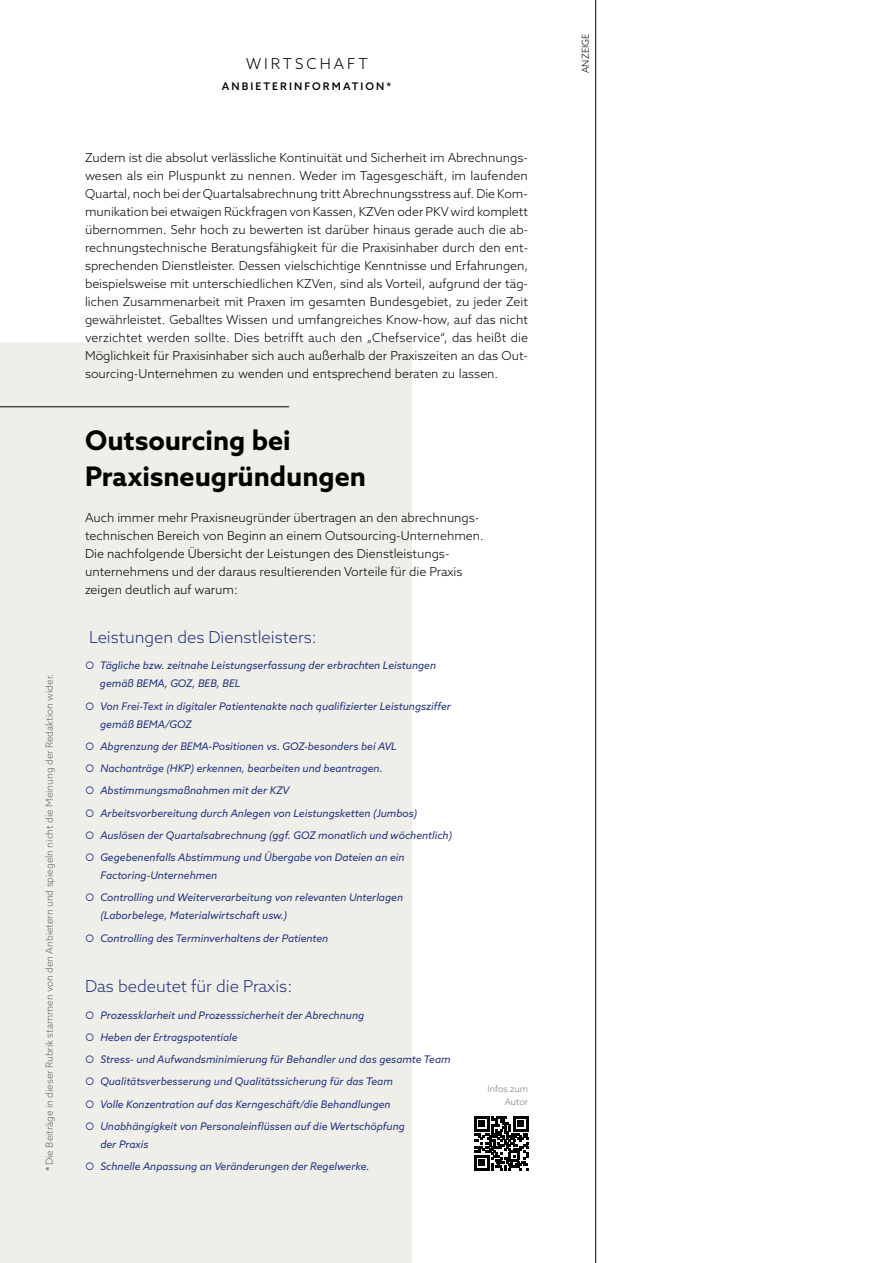
<style>
.page{position:relative;width:893px;height:1263px;background:#fff}
.page>*{position:absolute;margin:0;border:0;box-sizing:border-box;transform-origin:0 0}
.t1{font:700 27px/36px "Azo Sans";color:#000}
.t2{font:300 16.5px "Azo Sans";color:#243282}
.t3{font:300 15px "Azo Sans";letter-spacing:.2em;color:#000}
.t4{font:300 12.3px/18px "Azo Sans";color:#000}
.t5{font:italic 10.5px/18px "Azo Sans";color:#243282}
.t6{font:500 10.5px "Azo Sans";letter-spacing:.2em;color:#000}
.t7{font:300 9.75px "Azo Sans";color:#626261}
.t8{font:300 9.3px "Azo Sans";letter-spacing:.02em;color:#000}
.t9{font:300 9px/13.5px "Azo Sans";color:#7a7b7a;text-align:right}
.s1{font-weight:400}
</style>
<div class="page">
<div style="left:0;top:342px;width:412px;height:921px;background:#efefe9"></div>
<svg style="left:595px;top:0;width:2px;height:1263px"></svg>
<svg style="left:474px;top:1116px;width:54px;height:54px"></svg>
<hr style="left:0;top:406px;width:289px;height:1px;background:#000">
<p class="t7" style="left:43px;top:1171px;width:499px;rotate:-90deg"><span class="s1">*</span> Die Beiträge in dieser Rubrik stammen von den Anbietern und spiegeln nicht die Meinung der Redaktion wider.</p>
<p class="t3" style="left:246px;top:54px;width:123px">WIRTSCHAFT</p>
<p class="t6" style="left:222px;top:79px;width:171px">ANBIETERINFORMATION*</p>
<p class="t4" style="left:85px;top:149px;width:445px">Zudem ist die absolut verlässliche Kontinuität und Sicherheit im Abrechnungs&shy;wesen als ein Pluspunkt zu nennen. Weder im Tagesgeschäft, im laufenden Quartal, noch bei der Quartalsabrechnung tritt Abrechnungsstress auf. Die Kom&shy;munikation bei etwaigen Rückfragen von Kassen, KZVen oder PKV wird komplett übernommen. Sehr hoch zu bewerten ist darüber hinaus gerade auch die ab&shy;rechnungstechnische Beratungsfähigkeit für die Praxisinhaber durch den ent&shy;sprechenden Dienstleister. Dessen vielschichtige Kenntnisse und Erfahrungen, beispielsweise mit unterschiedlichen KZVen, sind als Vorteil, aufgrund der täg&shy;lichen Zusammenarbeit mit Praxen im gesamten Bundesgebiet, zu jeder Zeit gewährleistet. Geballtes Wissen und umfangreiches Know-how, auf das nicht verzichtet werden sollte. Dies betrifft auch den „Chefservice“, das heißt die Möglichkeit für Praxisinhaber sich auch außerhalb der Praxiszeiten an das Out&shy;sourcing-Unternehmen zu wenden und entsprechend beraten zu lassen.</p>
<h1 class="t1" style="left:85px;top:422px;width:283px">Outsourcing bei<br>Praxisneugründungen</h1>
<p class="t4" style="left:85px;top:509px;width:400px">Auch immer mehr Praxisneugründer übertragen an den abrechnungs&shy;technischen Bereich von Beginn an einem Outsourcing-Unternehmen.<br>Die nachfolgende Übersicht der Leistungen des Dienstleistungs&shy;unternehmens und der daraus resultierenden Vorteile für die Praxis zeigen deutlich auf warum:</p>
<h2 class="t2" style="left:89px;top:626px;width:229px">Leistungen des Dienstleisters:</h2>
<p class="t5" style="left:100px;top:656px;width:338px;text-indent:-15px">○ Tägliche bzw. zeitnahe Leistungserfassung der erbrachten Leistungen gemäß BEMA, GOZ, BEB, BEL</p>
<p class="t5" style="left:100px;top:697px;width:352px;text-indent:-15px">○ Von Frei-Text in digitaler Patientenakte nach qualifizierter Leistungsziffer gemäß BEMA/GOZ</p>
<p class="t5" style="left:85px;top:737px;width:313px">○ Abgrenzung der BEMA-Positionen vs. GOZ-besonders bei AVL</p>
<p class="t5" style="left:85px;top:759px;width:299px">○ Nachanträge (HKP) erkennen, bearbeiten und beantragen.</p>
<p class="t5" style="left:85px;top:781px;width:206px">○ Abstimmungsmaßnahmen mit der KZV</p>
<p class="t5" style="left:85px;top:804px;width:334px">○ Arbeitsvorbereitung durch Anlegen von Leistungsketten (Jumbos)</p>
<p class="t5" style="left:85px;top:826px;width:369px">○ Auslösen der Quartalsabrechnung (ggf. GOZ monatlich und wöchentlich)</p>
<p class="t5" style="left:100px;top:848px;width:306px;text-indent:-15px">○ Gegebenenfalls Abstimmung und Übergabe von Dateien an ein<br>Factoring-Unternehmen</p>
<p class="t5" style="left:100px;top:888px;width:304px;text-indent:-15px">○ Controlling und Weiterverarbeitung von relevanten Unterlagen (Laborbelege, Materialwirtschaft usw.)</p>
<p class="t5" style="left:85px;top:929px;width:245px">○ Controlling des Terminverhaltens der Patienten</p>
<h2 class="t2" style="left:85px;top:976px;width:209px">Das bedeutet für die Praxis:</h2>
<p class="t5" style="left:85px;top:1006px;width:281px">○ Prozessklarheit und Prozesssicherheit der Abrechnung</p>
<p class="t5" style="left:85px;top:1028px;width:154px">○ Heben der Ertragspotentiale</p>
<p class="t5" style="left:85px;top:1050px;width:367px">○ Stress- und Aufwandsminimierung für Behandler und das gesamte Team</p>
<p class="t5" style="left:85px;top:1072px;width:309px">○ Qualitätsverbesserung und Qualitätssicherung für das Team</p>
<p class="t5" style="left:85px;top:1095px;width:307px">○ Volle Konzentration auf das Kerngeschäft/die Behandlungen</p>
<p class="t5" style="left:100px;top:1117px;width:306px;text-indent:-15px">○ Unabhängigkeit von Personaleinflüssen auf die Wertschöpfung der Praxis</p>
<p class="t5" style="left:85px;top:1157px;width:286px">○ Schnelle Anpassung an Veränderungen der Regelwerke.</p>
<p class="t9" style="left:488px;top:1082px;width:42px">Infos zum<br>Autor</p>
<p class="t8" style="left:580px;top:73px;width:41px;rotate:-90deg">ANZEIGE</p>
</div>
